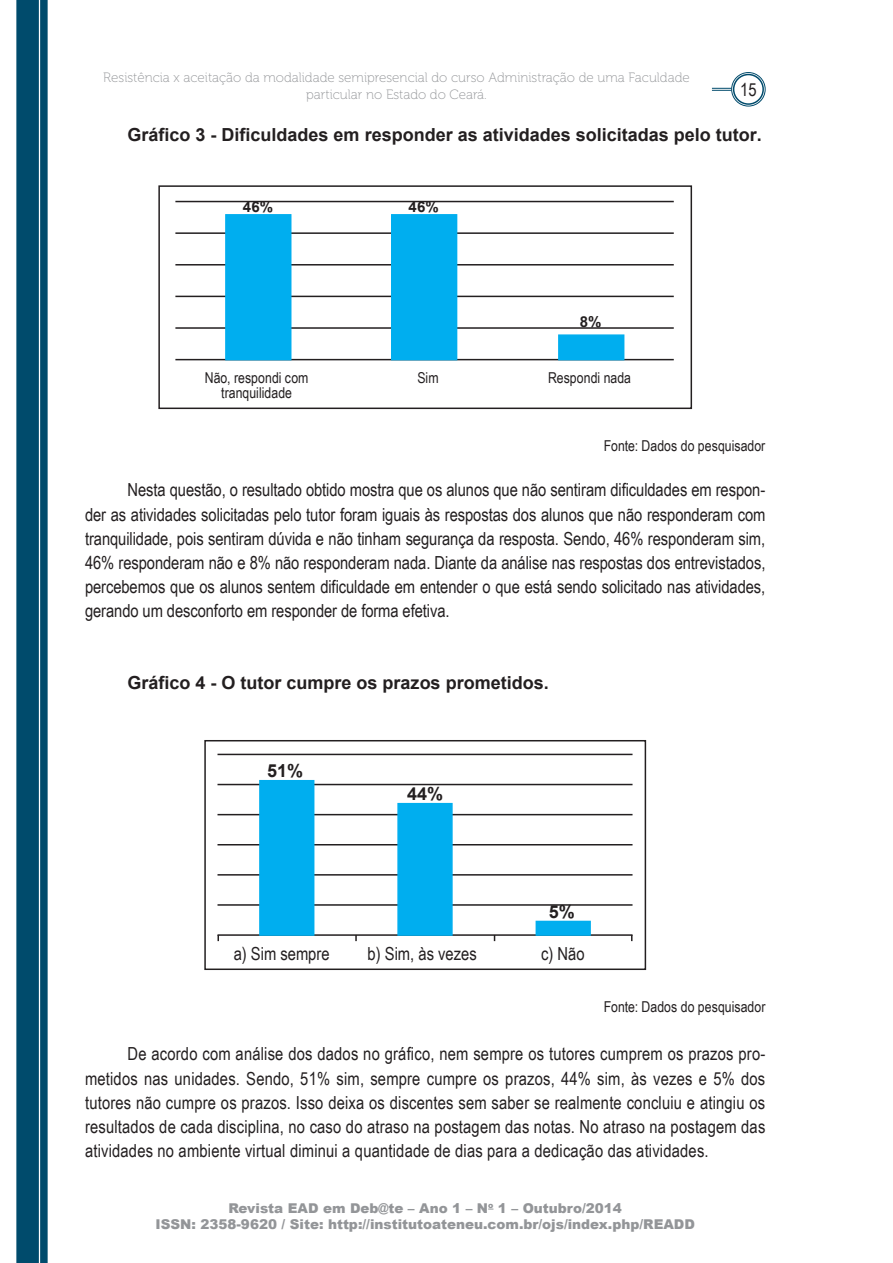
<style>
.page{position:relative;width:893px;height:1263px;background:#fff}
.page>*{position:absolute;margin:0;border:0;box-sizing:border-box;transform-origin:0 0}
.t1{font:18px/24.2px "Arial Narrow";color:#231f20;text-align:justify}
.t2{font:700 18px "Arial";color:#231f20}
.t3{font:15px/15px "Arial Narrow";letter-spacing:.005em;color:#231f20;text-align:center}
.t4{font:700 15px "Arial";color:#231f20}
.t5{font:900 13.5px/16.2px "Arial";color:#939598;text-align:center}
.t6{font:13.5px/16.2px "Museo 100";color:#939598;text-align:center}
</style>
<div class="page">
<div style="left:16px;top:0;width:23px;height:1263px;background:#004b6c"></div>
<div style="left:40px;top:0;width:8px;height:1263px;background:#004b6c"></div>
<div style="left:731px;top:72px;width:34px;height:34px;border:1px solid #004b6c;border-radius:50%"></div>
<div style="left:733px;top:74px;width:31px;height:31px;border:2px solid #004b6c;border-radius:50%"></div>
<svg style="left:712px;top:88px;width:19px;height:3px"></svg>
<div style="left:158px;top:185px;width:534px;height:224px;border:2px solid #231f20"></div>
<hr style="left:175px;top:201px;width:499px;height:1px;background:#231f20">
<hr style="left:175px;top:232px;width:499px;height:2px;background:#231f20">
<hr style="left:175px;top:264px;width:499px;height:1px;background:#231f20">
<hr style="left:175px;top:296px;width:499px;height:1px;background:#231f20">
<hr style="left:175px;top:327px;width:499px;height:2px;background:#231f20">
<hr style="left:175px;top:359px;width:499px;height:1px;background:#231f20">
<div style="left:225px;top:214px;width:66px;height:146px;background:#00aeef;border:2px solid #00aeef"></div>
<div style="left:391px;top:214px;width:66px;height:146px;background:#00aeef"></div>
<div style="left:558px;top:334px;width:66px;height:26px;background:#00aeef;border:2px solid #00aeef"></div>
<div style="left:204px;top:740px;width:442px;height:230px;border:2px solid #231f20"></div>
<hr style="left:217px;top:754px;width:415px;height:1px;background:#231f20">
<hr style="left:217px;top:784px;width:415px;height:1px;background:#231f20">
<hr style="left:217px;top:814px;width:415px;height:1px;background:#231f20">
<hr style="left:217px;top:844px;width:415px;height:1px;background:#231f20">
<hr style="left:217px;top:874px;width:415px;height:1px;background:#231f20">
<hr style="left:217px;top:904px;width:415px;height:2px;background:#231f20">
<hr style="left:217px;top:934px;width:415px;height:2px;background:#231f20">
<div style="left:259px;top:780px;width:55px;height:156px;background:#00aeef;border:2px solid #00aeef"></div>
<div style="left:397px;top:803px;width:56px;height:133px;background:#00aeef;border:2px solid #00aeef"></div>
<div style="left:536px;top:921px;width:55px;height:15px;background:#00aeef;border:2px solid #00aeef"></div>
<p class="t6" style="left:103px;top:70px;width:588px">Resistência x aceitação da modalidade semipresencial do curso Administração de uma Faculdade particular no Estado do Ceará.</p>
<p class="t1" style="left:740px;top:77px;width:18px">15</p>
<p class="t2" style="left:128px;top:122px;width:636px">Gráfico 3 - Dificuldades em responder as atividades solicitadas pelo tutor.</p>
<p class="t4" style="left:243px;top:197px;width:32px">46%</p>
<p class="t4" style="left:409px;top:197px;width:32px">46%</p>
<p class="t4" style="left:580px;top:311px;width:23px">8%</p>
<p class="t3" style="left:205px;top:370px;width:105px">Não, respondi com tranquilidade</p>
<p class="t3" style="left:417px;top:370px;width:23px">Sim</p>
<p class="t3" style="left:548px;top:370px;width:85px">Respondi nada</p>
<p class="t3" style="left:604px;top:438px;width:163px">Fonte: Dados do pesquisador</p>
<p class="t1" style="left:85px;top:477px;width:682px;text-indent:43px">Nesta questão, o resultado obtido mostra que os alunos que não sentiram dificuldades em respon&shy;der as atividades solicitadas pelo tutor foram iguais às respostas dos alunos que não responderam com tranquilidade, pois sentiram dúvida e não tinham segurança da resposta. Sendo, 46% responderam sim, 46% responderam não e 8% não responderam nada. Diante da análise nas respostas dos entrevistados, percebemos que os alunos sentem dificuldade em entender o que está sendo solicitado nas atividades, gerando um desconforto em responder de forma efetiva.</p>
<p class="t2" style="left:128px;top:671px;width:423px">Gráfico 4 - O tutor cumpre os prazos prometidos.</p>
<p class="t2" style="left:267px;top:758px;width:38px">51%</p>
<p class="t2" style="left:407px;top:782px;width:38px">44%</p>
<p class="t2" style="left:549px;top:899px;width:28px">5%</p>
<p class="t1" style="left:234px;top:941px;width:97px">a) Sim sempre</p>
<p class="t1" style="left:368px;top:941px;width:111px">b) Sim, às vezes</p>
<p class="t1" style="left:541px;top:941px;width:45px">c) Não</p>
<p class="t3" style="left:604px;top:999px;width:163px">Fonte: Dados do pesquisador</p>
<p class="t1" style="left:85px;top:1041px;width:682px;text-indent:43px">De acordo com análise dos dados no gráfico, nem sempre os tutores cumprem os prazos pro&shy;metidos nas unidades. Sendo, 51% sim, sempre cumpre os prazos, 44% sim, às vezes e 5% dos tutores não cumpre os prazos. Isso deixa os discentes sem saber se realmente concluiu e atingiu os resultados de cada disciplina, no caso do atraso na postagem das notas. No atraso na postagem das atividades no ambiente virtual diminui a quantidade de dias para a dedicação das atividades.</p>
<p class="t5" style="left:155px;top:1199px;width:541px">Revista EAD em Deb@te – Ano 1 – N<sup>o</sup> 1 – Outubro/2014<br>ISSN: 2358-9620 / Site: http://institutoateneu.com.br/ojs/index.php/READD</p>
</div>
